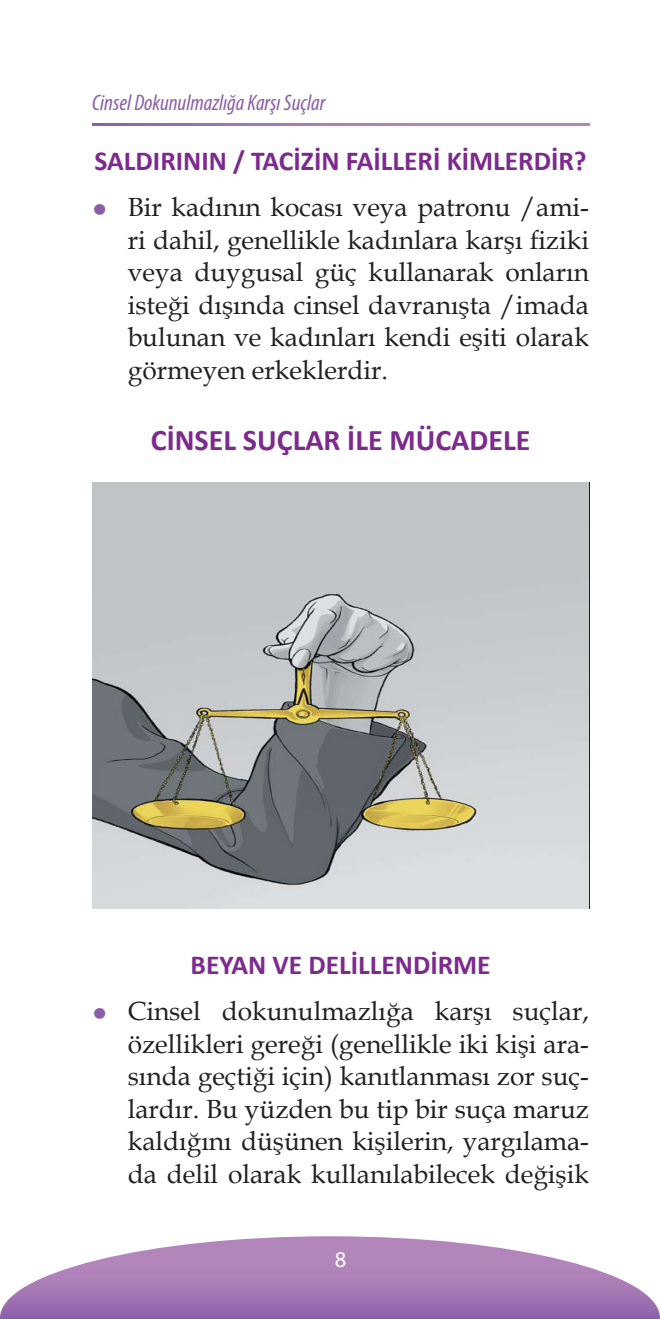
<style>
.page{position:relative;width:660px;height:1319px;background:#fff}
.page>*{position:absolute;margin:0;border:0;box-sizing:border-box;transform-origin:0 0}
.baslık{font:700 30px "Calibri";color:#7d298e}
.baslık-2{font:700 27.5px "Calibri";color:#7d298e}
.madde{font:26.25px/32.5px "Book Antiqua";color:#231f20;text-align:justify}
.t1{font:italic condensed 22.5px "Myriad Pro";color:#8a5ea8}
.t2{font:22.5px "Myriad Pro";color:#fff}
.s1{font-family:"Apple Casual";color:#8a5ea8}
</style>
<div class="page">
<svg style="left:0;top:1236px;width:659px;height:82px"></svg>
<svg style="left:92px;top:123px;width:496px;height:2px"></svg>
<img style="left:92px;top:483px;width:496px;height:425px">
<p class="t1" style="left:92px;top:89px;width:234px">Cinsel Dokunulmazlığa Karşı Suçlar</p>
<p class="baslık-2" style="left:94px;top:143px;width:493px">SALDIRININ / TACİZİN FAİLLERİ KİMLERDİR?</p>
<p class="madde" style="left:128px;top:190px;width:462px;text-indent:-35px"><span class="s1">•</span> Bir kadının kocası veya patronu /ami&shy;ri dahil, genellikle kadınlara karşı fiziki veya duygusal güç kullanarak onların isteği dışında cinsel davranışta /imada bulunan ve kadınları kendi eşiti olarak görmeyen erkeklerdir.</p>
<p class="baslık" style="left:151px;top:421px;width:380px">CİNSEL SUÇLAR İLE MÜCADELE</p>
<p class="baslık-2" style="left:190px;top:946px;width:301px">BEYAN VE DELİLLENDİRME</p>
<p class="madde" style="left:128px;top:994px;width:462px;text-indent:-35px"><span class="s1">•</span> Cinsel dokunulmazlığa karşı suçlar, özellikleri gereği (genellikle iki kişi ara&shy;sında geçtiği için) kanıtlanması zor suç&shy;lardır. Bu yüzden bu tip bir suça maruz kaldığını düşünen kişilerin, yargılama&shy;da delil olarak kullanılabilecek değişik</p>
<p class="t2" style="left:334px;top:1245px;width:13px">8</p>
</div>
